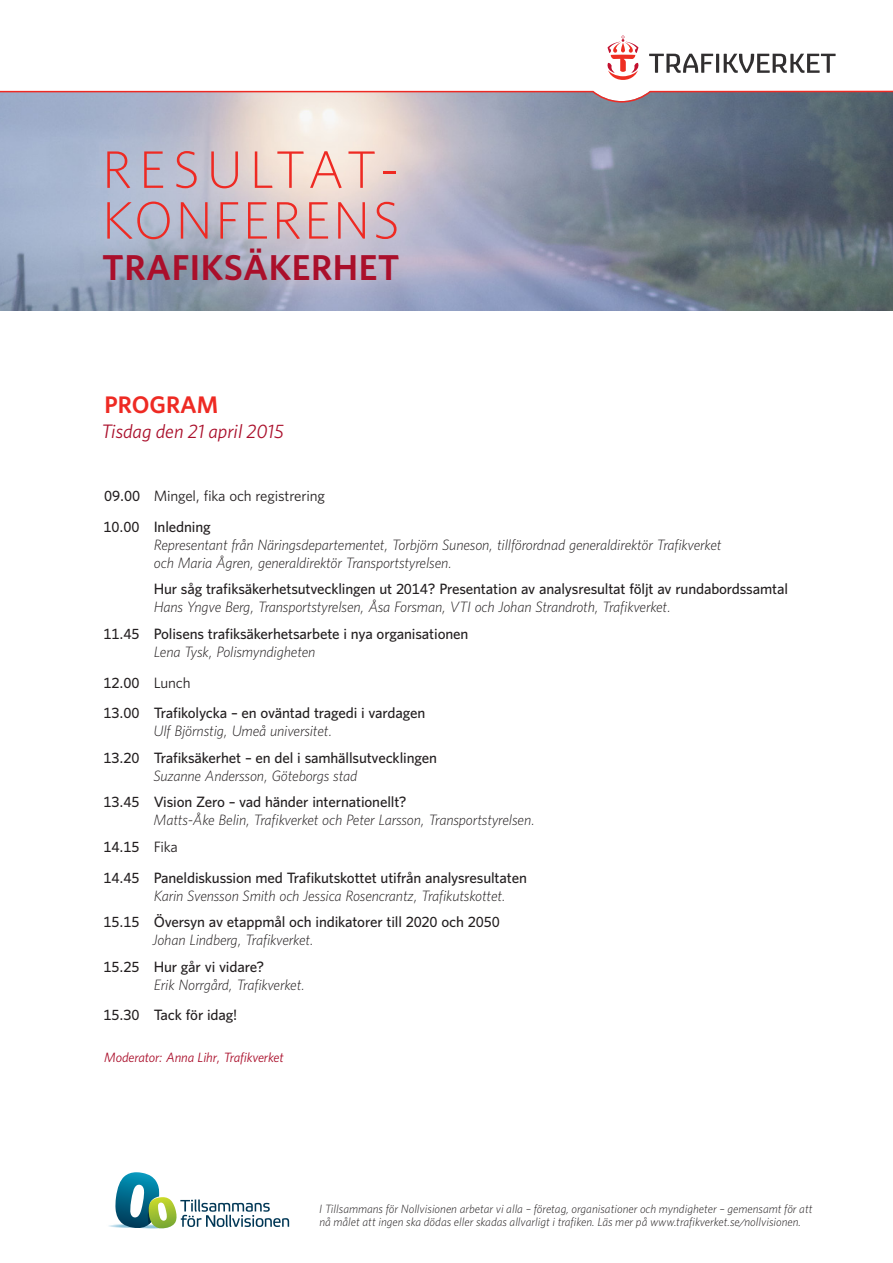
<style>
.page{position:relative;width:893px;height:1263px;background:#fff}
.page>*{position:absolute;margin:0;border:0;box-sizing:border-box;transform-origin:0 0}
.t1{font:300 52.8px "Whitney";letter-spacing:.135em;color:#ee2a23}
.t2{font:300 52.8px "Whitney";letter-spacing:.045em;color:#ee2a23}
.t3{font:600 36px "Whitney";letter-spacing:.015em;color:#aa0f2b}
.t4{font:600 24px "Whitney";color:#ee2a23}
.t5{font:italic 19.5px "Whitney";color:#aa0f2b}
.Brödtext{font:500 15px/18px "Whitney";letter-spacing:-.01em;color:#231f20}
.Brödtext-2{font:italic 300 15px/18px "Whitney";letter-spacing:-.01em;color:#231f20}
.Brödtext-3{font:15px "Whitney";letter-spacing:-.01em;color:#231f20}
.Brödtext-4{font:italic 13.5px "Whitney";letter-spacing:-.01em;color:#aa0f2b}
.Brödtext-5{font:italic 300 12px/13.5px "Whitney";color:#231f20}
.s1{font-weight:500}
.s2{font-weight:500;font-style:normal}
.s3{font-weight:300;font-style:italic}
.s4{font-weight:400}
</style>
<div class="page">
<img style="left:0;top:103px;width:893px;height:207px">
<svg style="left:0;top:35px;width:893px;height:68px"></svg>
<svg style="left:109px;top:1172px;width:180px;height:57px"></svg>
<p class="t1" style="left:102px;top:134px;width:299px">RESULTAT-</p>
<p class="t2" style="left:102px;top:185px;width:299px">KONFERENS</p>
<p class="t3" style="left:102px;top:244px;width:299px">TRAFIKSÄKERHET</p>
<p class="t4" style="left:104px;top:388px;width:116px">PROGRAM</p>
<p class="t5" style="left:101px;top:418px;width:184px">Tisdag den 21 april 2015</p>
<p class="Brödtext-3" style="left:104px;top:486px;width:222px"><span class="s1">09.00</span> Mingel, fika och registrering</p>
<p class="Brödtext-2" style="left:154px;top:517px;width:569px;text-indent:-50px"><span class="s2">10.00 Inledning<br></span>Representant från Näringsdepartementet, Torbjörn Suneson, tillförordnad generaldirektör Trafikverket och Maria Ågren, generaldirektör Transportstyrelsen.</p>
<p class="Brödtext" style="left:154px;top:580px;width:636px">Hur såg trafiksäkerhetsutvecklingen ut 2014? Presentation av analysresultat följt av rundabordssamtal</p>
<p class="Brödtext-2" style="left:154px;top:598px;width:519px">Hans Yngve Berg, Transportstyrelsen, Åsa Forsman, VTI och Johan Strandroth, Trafikverket.</p>
<p class="Brödtext" style="left:154px;top:624px;width:316px;text-indent:-50px">11.45 Polisens trafiksäkerhetsarbete i nya organisationen<br><span class="s3">Lena Tysk, Polismyndigheten</span></p>
<p class="Brödtext" style="left:104px;top:673px;width:88px">12.00 <span class="s4">Lunch</span></p>
<p class="Brödtext" style="left:154px;top:704px;width:273px;text-indent:-50px">13.00 Trafikolycka – en oväntad tragedi i vardagen<br><span class="s3">Ulf Björnstig, Umeå universitet.</span></p>
<p class="Brödtext" style="left:153px;top:748px;width:285px;text-indent:-50px">13.20 Trafiksäkerhet – en del i samhällsutvecklingen<br><span class="s3">Suzanne Andersson, Göteborgs stad</span></p>
<p class="Brödtext-2" style="left:154px;top:793px;width:383px;text-indent:-50px"><span class="s2">13.45 Vision Zero – vad händer internationellt?<br></span>Matts-Åke Belin, Trafikverket och Peter Larsson, Transportstyrelsen.</p>
<p class="Brödtext" style="left:104px;top:837px;width:76px">14.15 <span class="s4">Fika</span></p>
<p class="Brödtext" style="left:154px;top:868px;width:375px;text-indent:-50px">14.45 Paneldiskussion med Trafikutskottet utifrån analysresultaten<br><span class="s3">Karin Svensson Smith och Jessica Rosencrantz, Trafikutskottet.</span></p>
<p class="Brödtext" style="left:152px;top:913px;width:349px;text-indent:-49px">15.15 Översyn av etappmål och indikatorer till 2020 och 2050<br><span class="s3">Johan Lindberg, Trafikverket.</span></p>
<p class="Brödtext-2" style="left:154px;top:957px;width:153px;text-indent:-50px"><span class="s2">15.25 Hur går vi vidare?<br></span>Erik Norrgård, Trafikverket.</p>
<p class="Brödtext" style="left:104px;top:1006px;width:135px">15.30 Tack för idag!</p>
<p class="Brödtext-4" style="left:104px;top:1048px;width:181px">Moderator: Anna Lihr, Trafikverket</p>
<p class="Brödtext-5" style="left:319px;top:1201px;width:495px">I Tillsammans för Nollvisionen arbetar vi alla – företag, organisationer och myndigheter – gemensamt för att nå målet att ingen ska dödas eller skadas allvarligt i trafiken. Läs mer på www.trafikverket.se/nollvisionen.</p>
</div>
